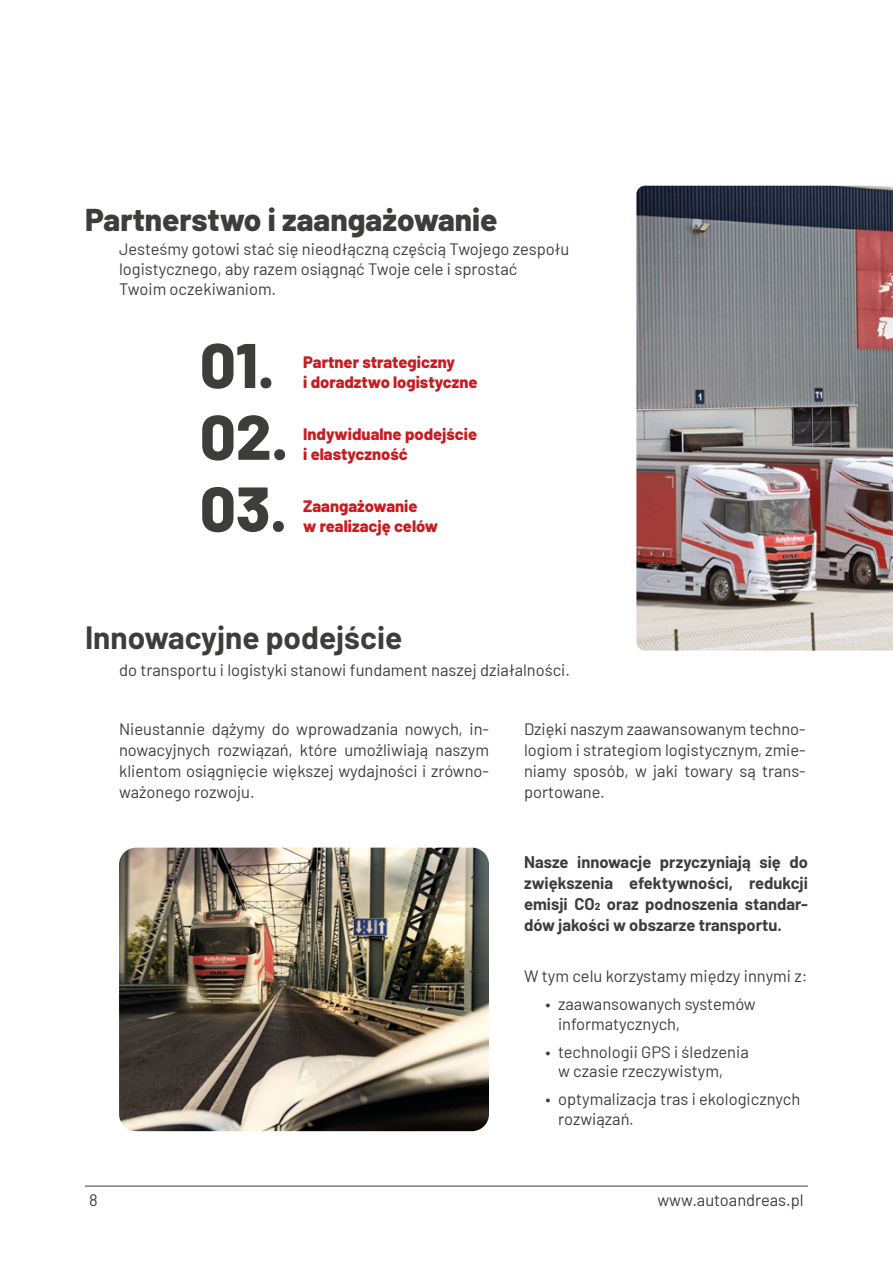
<style>
.page{position:relative;width:893px;height:1263px;background:#fff}
.page>*{position:absolute;margin:0;border:0;box-sizing:border-box;transform-origin:0 0}
.t1{font:800 63px/71.7px "Barlow";color:#3d3d3c}
.t2{font:800 31.5px "Barlow";color:#3d3d3c}
.t3{font:700 31.5px "Barlow";color:#3d3d3c}
.t4{font:16.5px/21px "Barlow";color:#3d3d3c}
.t5{font:700 16.5px/21px "Barlow";color:#3d3d3c;text-align:justify}
.t6{font:800 16.5px/19.8px "Barlow";color:#c71c20}
</style>
<div class="page">
<hr style="left:85px;top:1186px;width:723px;height:1px;background:#3d3d3c">
<img style="left:636px;top:186px;width:257px;height:465px">
<img style="left:119px;top:848px;width:370px;height:283px">
<h2 class="t2" style="left:85px;top:197px;width:414px">Partnerstwo i zaangażowanie</h2>
<p class="t4" style="left:119px;top:238px;width:452px;line-height:19.8px">Jesteśmy gotowi stać się nieodłączną częścią Twojego zespołu logistycznego, aby razem osiągnąć Twoje cele i sprostać<br>Twoim oczekiwaniom.</p>
<h1 class="t1" style="left:200px;top:325px;width:90px">01.<br>02.<br>03.</h1>
<p class="t6" style="left:303px;top:351px;width:176px">Partner strategiczny<br>i doradztwo logistyczne</p>
<p class="t6" style="left:303px;top:423px;width:175px">Indywidualne podejście i elastyczność</p>
<p class="t6" style="left:303px;top:495px;width:136px">Zaangażowanie<br>w realizację celów</p>
<h2 class="t3" style="left:85px;top:614px;width:319px">Innowacyjne podejście</h2>
<p class="t4" style="left:119px;top:658px;width:452px">do transportu i logistyki stanowi fundament naszej działalności.</p>
<p class="t4" style="left:119px;top:717px;width:371px;text-align:justify">Nieustannie dążymy do wprowadzania nowych, in&shy;nowacyjnych rozwiązań, które umożliwiają naszym klientom osiągnięcie większej wydajności i zrówno&shy;ważonego rozwoju.</p>
<p class="t4" style="left:524px;top:717px;width:283px;text-align:justify">Dzięki naszym zaawansowanym techno&shy;logiom i strategiom logistycznym, zmie&shy;niamy sposób, w jaki towary są trans&shy;portowane.</p>
<p class="t5" style="left:524px;top:851px;width:285px">Nasze innowacje przyczyniają się do zwiększenia efektywności, redukcji emisji CO2 oraz podnoszenia standar&shy;dów jakości w obszarze transportu.</p>
<p class="t4" style="left:524px;top:964px;width:285px">W tym celu korzystamy między innymi z:</p>
<p class="t4" style="left:558px;top:993px;width:199px;line-height:19.5px;text-indent:-13px">• zaawansowanych systemów informatycznych,</p>
<p class="t4" style="left:558px;top:1040px;width:192px;line-height:19.5px;text-indent:-13px">• technologii GPS i śledzenia w czasie rzeczywistym,</p>
<p class="t4" style="left:558px;top:1088px;width:244px;line-height:19.5px;text-indent:-13px">• optymalizacja tras i ekologicznych rozwiązań.</p>
<p class="t4" style="left:89px;top:1188px;width:10px">8</p>
<p class="t4" style="left:657px;top:1188px;width:148px">www.autoandreas.pl</p>
</div>
